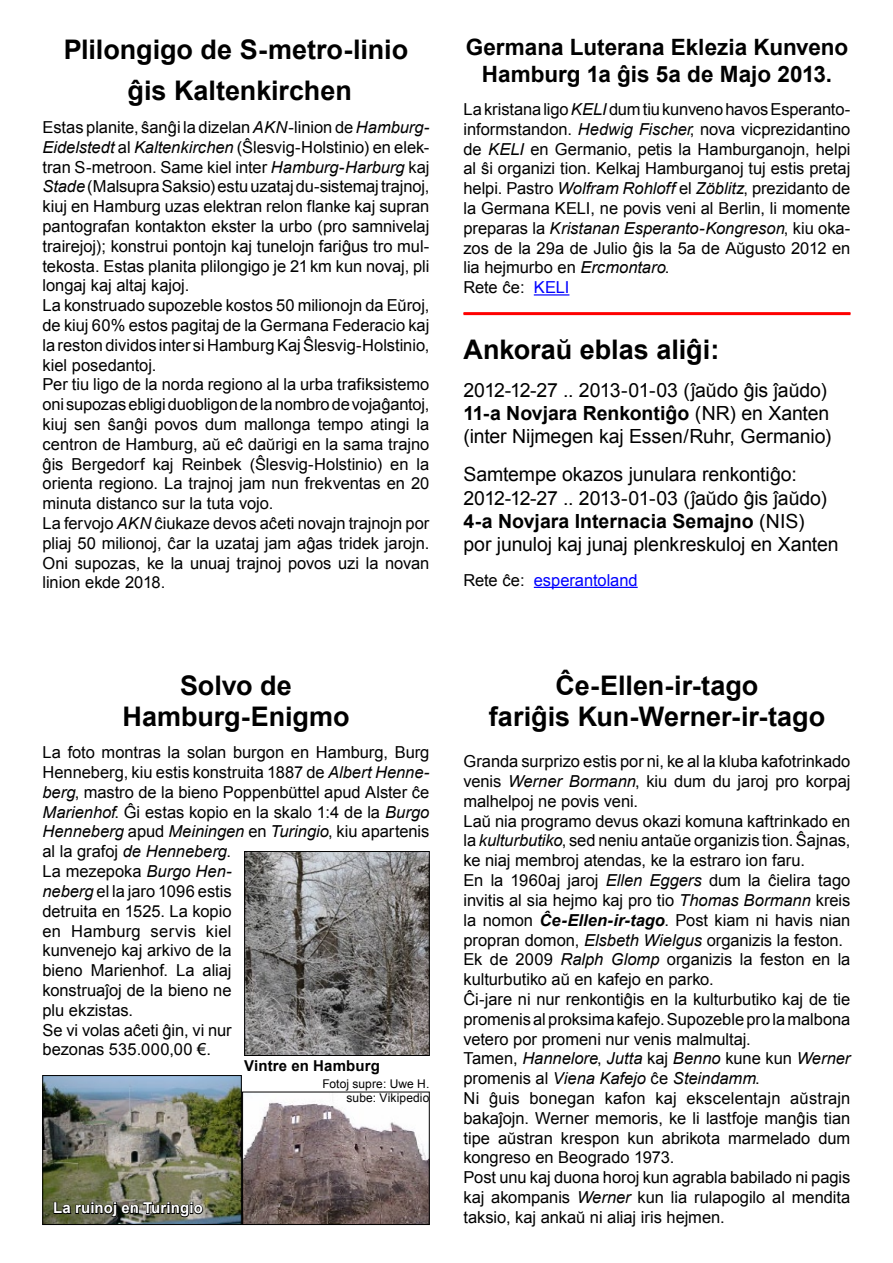
<style>
.page{position:relative;width:893px;height:1263px;background:#fff}
.page>*{position:absolute;margin:0;border:0;box-sizing:border-box;transform-origin:0 0}
.t1{font:700 27px/30.8px "Arial";color:#000;text-align:center}
.t2{font:700 22.5px/27.8px "Arial";color:#000;text-align:center}
.t3{font:19.5px/23.4px "Arial";letter-spacing:-.01em;color:#000}
.t4{font:16.5px/19.8px "Arial";letter-spacing:-.005em;color:#000}
.t5{font:16.5px "Arial";letter-spacing:-.005em;color:#00f}
.t6{font:700 15px "Arial";letter-spacing:.005em;color:#fff}
.t7{font:700 15px "Arial";letter-spacing:.005em;color:#000}
.t8{font:12px/14.4px "Arial";letter-spacing:.01em;color:#000;text-align:right}
.s1{font-style:italic}
.s2{color:#00f}
.s3{font-weight:700}
.s4{color:#000}
.s5{font-weight:700;font-style:italic}
</style>
<div class="page">
<img style="left:244px;top:1102px;width:183px;height:121px">
<div style="left:242px;top:1092px;width:187px;height:133px;border:1px solid #000"></div>
<img style="left:45px;top:1077px;width:195px;height:146px">
<div style="left:43px;top:1075px;width:199px;height:150px;border:1px solid #000"></div>
<img style="left:246px;top:853px;width:181px;height:201px">
<div style="left:244px;top:851px;width:185px;height:205px;border:1px solid #000"></div>
<svg style="left:53px;top:1200px;width:151px;height:18px;background:#494a3a"></svg>
<hr style="left:534px;top:294px;width:35px;height:2px;background:#00f">
<hr style="left:534px;top:587px;width:104px;height:1px;background:#00f">
<hr style="left:463px;top:312px;width:387px;height:3px;background:#f00">
<h1 class="t1" style="left:64px;top:30px;width:346px;line-height:41.2px">Plilongigo de S-metro-linio ĝis Kaltenkirchen</h1>
<p class="t4" style="left:43px;top:117px;width:388px">Estas planite, ŝanĝi la dizelan <span class="s1">AKN</span>-linion de <span class="s1">Hamburg-Eidelstedt</span> al <span class="s1">Kaltenkirchen</span> (Ŝlesvig-Holstinio) en elek&shy;tran S-metroon. Same kiel inter <span class="s1">Hamburg-Harburg</span> kaj <span class="s1">Stade</span> (Malsupra Saksio) estu uzataj du-sistemaj trajnoj, kiuj en Hamburg uzas elektran relon flanke kaj supran pantografan kontakton ekster la urbo (pro samnivelaj trairejoj); konstrui pontojn kaj tunelojn fariĝus tro mul&shy;tekosta. Estas planita plilongigo je 21 km kun novaj, pli longaj kaj altaj kajoj.<br>La konstruado supozeble kostos 50 milionojn da Eŭroj, de kiuj 60% estos pagitaj de la Germana Federacio kaj la reston dividos inter si Hamburg Kaj Ŝlesvig-Holstinio, kiel posedantoj.<br>Per tiu ligo de la norda regiono al la urba trafiksistemo oni supozas ebligi duobligon de la nombro de vojaĝantoj, kiuj sen ŝanĝi povos dum mallonga tempo atingi la centron de Hamburg, aŭ eĉ daŭrigi en la sama trajno ĝis Bergedorf kaj Reinbek (Ŝlesvig-Holstinio) en la orienta regiono. La trajnoj jam nun frekventas en 20 minuta distanco sur la tuta vojo.<br>La fervojo <span class="s1">AKN</span> ĉiukaze devos aĉeti novajn trajnojn por pliaj 50 milionoj, ĉar la uzataj jam aĝas tridek jarojn.<br>Oni supozas, ke la unuaj trajnoj povos uzi la novan linion ekde 2018.</p>
<h1 class="t1" style="left:122px;top:671px;width:229px">Solvo de<br>Hamburg-Enigmo</h1>
<p class="t4" style="left:43px;top:743px;width:388px">La foto montras la solan burgon en Hamburg, Burg<br>Henneberg, kiu estis konstruita 1887 de <span class="s1">Albert Henne&shy;berg</span>, mastro de la bieno Poppenbüttel apud Alster ĉe<br><span class="s1">Marienhof</span>. Ĝi estas kopio en la skalo 1:4 de la <span class="s1">Burgo<br>Henneberg</span> apud <span class="s1">Meiningen</span> en <span class="s1">Turingio</span>, kiu apartenis al la grafoj <span class="s1">de Henneberg</span>.<br>La mezepoka <span class="s1">Burgo Hen-<br>neberg</span> el la jaro 1096 estis<br>detruita en 1525. La kopio<br>en Hamburg servis kiel<br>kunvenejo kaj arkivo de la<br>bieno Marienhof. La aliaj<br>konstruaĵoj de la bieno ne<br>plu ekzistas.<br>Se vi volas aĉeti ĝin, vi nur<br>bezonas 535.000,00 €.</p>
<p class="t8" style="left:322px;top:1076px;width:109px">Fotoj supre: Uwe H. sube: Vikipedio</p>
<p class="t7" style="left:244px;top:1056px;width:137px">Vintre en Hamburg</p>
<p class="t6" style="left:53px;top:1198px;width:151px">La ruinoj en Turingio</p>
<h2 class="t2" style="left:466px;top:34px;width:384px">Germana Luterana Eklezia Kunveno<br>Hamburg 1a ĝis 5a de Majo 2013.</h2>
<p class="t4" style="left:463px;top:99px;width:388px">La kristana ligo <span class="s1">KELI</span> dum tiu kunveno havos Esperanto&shy;informstandon. <span class="s1">Hedwig Fischer</span>, nova vicprezidantino de <span class="s1">KELI</span> en Germanio, petis la Hamburganojn, helpi al ŝi organizi tion. Kelkaj Hamburganoj tuj estis pretaj helpi. Pastro <span class="s1">Wolfram Rohloff</span> el <span class="s1">Zöblitz</span>, prezidanto de la Germana KELI, ne povis veni al Berlin, li momente preparas la <span class="s1">Kristanan Esperanto-Kongreson</span>, kiu oka&shy;zos de la 29a de Julio ĝis la 5a de Aŭgusto 2012 en lia hejmurbo en <span class="s1">Ercmontaro</span>.<br>Rete ĉe: <span class="s2">KELI</span></p>
<h1 class="t1" style="left:463px;top:335px;width:258px">Ankoraŭ eblas aliĝi:</h1>
<p class="t3" style="left:463px;top:378px;width:369px">2012-12-27 .. 2013-01-03 (ĵaŭdo ĝis ĵaŭdo)<br><span class="s3">11-a Novjara Renkontiĝo</span> (NR) en Xanten (inter Nijmegen kaj Essen/Ruhr, Germanio)</p>
<p class="t3" style="left:463px;top:463px;width:377px">Samtempe okazos junulara renkontiĝo:<br>2012-12-27 .. 2013-01-03 (ĵaŭdo ĝis ĵaŭdo)<br><span class="s3">4-a Novjara Internacia Semajno</span> (NIS)<br>por junuloj kaj junaj plenkreskuloj en Xanten</p>
<p class="t5" style="left:463px;top:569px;width:176px"><span class="s4">Rete ĉe:</span> esperantoland</p>
<h1 class="t1" style="left:489px;top:671px;width:338px">Ĉe-Ellen-ir-tago<br>fariĝis Kun-Werner-ir-tago</h1>
<p class="t4" style="left:463px;top:752px;width:388px">Granda surprizo estis por ni, ke al la kluba kafotrinkado venis <span class="s1">Werner Bormann</span>, kiu dum du jaroj pro korpaj malhelpoj ne povis veni.<br>Laŭ nia programo devus okazi komuna kaftrinkado en la <span class="s1">kulturbutiko</span>, sed neniu antaŭe organizis tion. Ŝajnas, ke niaj membroj atendas, ke la estraro ion faru.<br>En la 1960aj jaroj <span class="s1">Ellen Eggers</span> dum la ĉielira tago invitis al sia hejmo kaj pro tio <span class="s1">Thomas Bormann</span> kreis la nomon <span class="s5">Ĉe-Ellen-ir-tago</span>. Post kiam ni havis nian propran domon, <span class="s1">Elsbeth Wielgus</span> organizis la feston.<br>Ek de 2009 <span class="s1">Ralph Glomp</span> organizis la feston en la kulturbutiko aŭ en kafejo en parko.<br>Ĉi-jare ni nur renkontiĝis en la kulturbutiko kaj de tie promenis al proksima kafejo. Supozeble pro la malbona vetero por promeni nur venis malmultaj.<br>Tamen, <span class="s1">Hannelore</span>, <span class="s1">Jutta</span> kaj <span class="s1">Benno</span> kune kun <span class="s1">Werner </span>promenis al <span class="s1">Viena Kafejo</span> ĉe <span class="s1">Steindamm</span>.<br>Ni ĝuis bonegan kafon kaj ekscelentajn aŭstrajn bakaĵojn. Werner memoris, ke li lastfoje manĝis tian tipe aŭstran krespon kun abrikota marmelado dum kongreso en Beogrado 1973.<br>Post unu kaj duona horoj kun agrabla babilado ni pagis kaj akompanis <span class="s1">Werner</span> kun lia rulapogilo al mendita taksio, kaj ankaŭ ni aliaj iris hejmen.</p>
</div>
